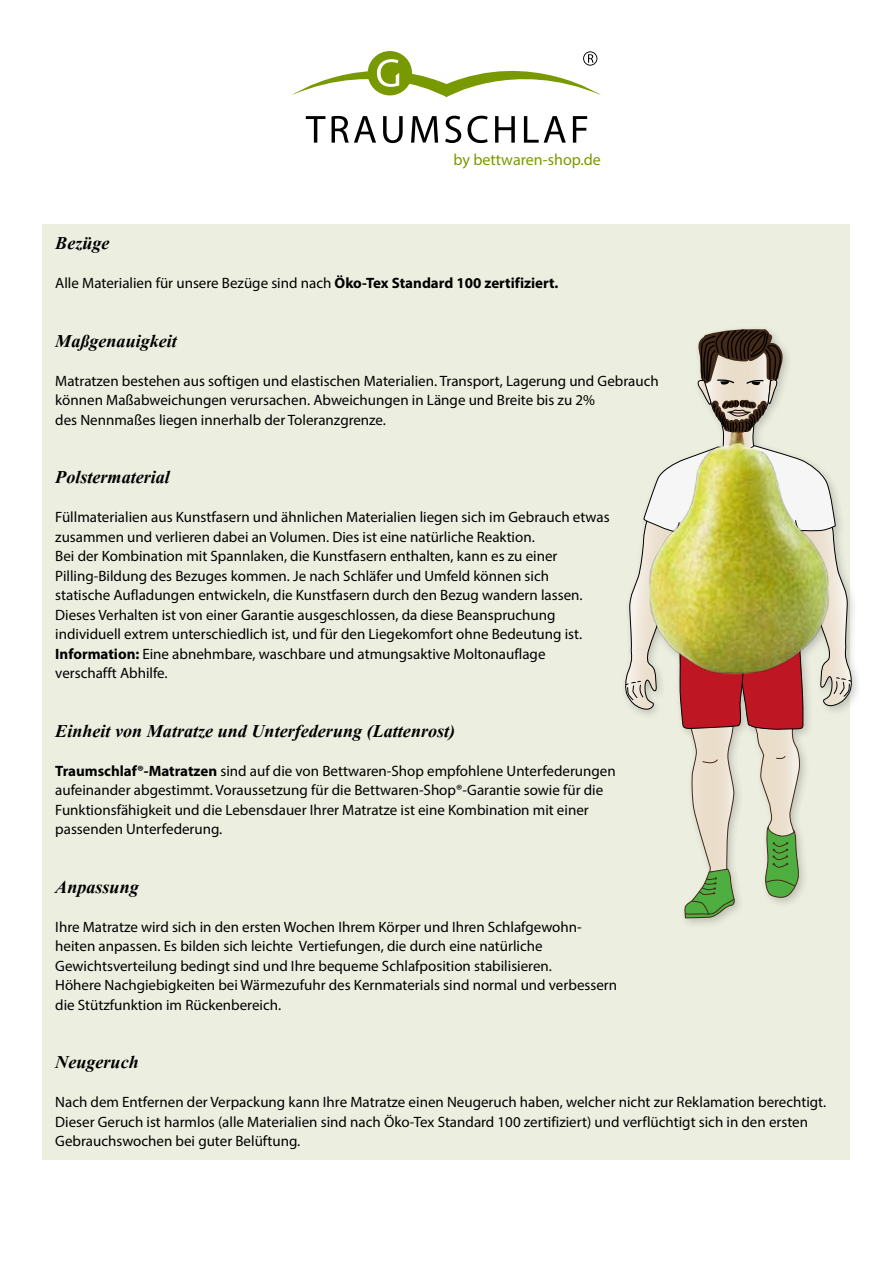
<style>
.page{position:relative;width:893px;height:1263px;background:#fff}
.page>*{position:absolute;margin:0;border:0;box-sizing:border-box;transform-origin:0 0}
.t1{font:700 22.5px "Vijaya";color:#000}
.t2{font:16.05px "Myriad Pro";color:#799900}
.t3{font:15px/19.5px "Myriad Pro";color:#000}
.s1{font-weight:700}
</style>
<div class="page">
<div style="left:43px;top:224px;width:807px;height:935px;background:#ecefe0"></div>
<div style="left:620px;top:325px;width:242px;height:604px;background:#000;opacity:.2"></div>
<img style="left:620px;top:335px;width:242px;height:376px">
<img style="left:624px;top:326px;width:229px;height:592px">
<svg style="left:306px;top:116px;width:19px;height:27px"></svg>
<svg style="left:332px;top:116px;width:44px;height:27px"></svg>
<svg style="left:383px;top:116px;width:20px;height:27px"></svg>
<svg style="left:411px;top:116px;width:27px;height:27px"></svg>
<svg style="left:445px;top:116px;width:16px;height:27px"></svg>
<svg style="left:467px;top:116px;width:21px;height:27px"></svg>
<svg style="left:495px;top:116px;width:20px;height:27px"></svg>
<svg style="left:524px;top:116px;width:42px;height:27px"></svg>
<svg style="left:573px;top:116px;width:14px;height:27px"></svg>
<svg style="left:292px;top:51px;width:309px;height:46px"></svg>
<p class="t2" style="left:453px;top:149px;width:149px">by bettwaren-shop.de</p>
<h1 class="t1" style="left:55px;top:225px;width:56px">Bezüge</h1>
<p class="t3" style="left:55px;top:273px;width:505px">Alle Materialien für unsere Bezüge sind nach <span class="s1">Öko-Tex Standard 100 zertifiziert.</span></p>
<h1 class="t1" style="left:55px;top:323px;width:123px">Maßgenauigkeit</h1>
<p class="t3" style="left:55px;top:371px;width:605px">Matratzen bestehen aus softigen und elastischen Materialien. Transport, Lagerung und Gebrauch können Maßabweichungen verursachen. Abweichungen in Länge und Breite bis zu 2%<br>des Nennmaßes liegen innerhalb der Toleranzgrenze.</p>
<h1 class="t1" style="left:55px;top:459px;width:116px">Polstermaterial</h1>
<p class="t3" style="left:55px;top:507px;width:556px">Füllmaterialien aus Kunstfasern und ähnlichen Materialien liegen sich im Gebrauch etwas zusammen und verlieren dabei an Volumen. Dies ist eine natürliche Reaktion.<br>Bei der Kombination mit Spannlaken, die Kunstfasern enthalten, kann es zu einer Pilling-Bildung des Bezuges kommen. Je nach Schläfer und Umfeld können sich<br>statische Aufladungen entwickeln, die Kunstfasern durch den Bezug wandern lassen.<br>Dieses Verhalten ist von einer Garantie ausgeschlossen, da diese Beanspruchung individuell extrem unterschiedlich ist, und für den Liegekomfort ohne Bedeutung ist.<br><span class="s1">Information:</span> Eine abnehmbare, waschbare und atmungsaktive Moltonauflage verschafft Abhilfe.</p>
<h1 class="t1" style="left:55px;top:713px;width:401px">Einheit von Matratze und Unterfederung (Lattenrost)</h1>
<p class="t3" style="left:55px;top:761px;width:562px"><span class="s1">Traumschlaf®-Matratzen</span> sind auf die von Bettwaren-Shop empfohlene Unterfederungen aufeinander abgestimmt. Voraussetzung für die Bettwaren-Shop®-Garantie sowie für die Funktionsfähigkeit und die Lebensdauer Ihrer Matratze ist eine Kombination mit einer passenden Unterfederung.</p>
<h1 class="t1" style="left:55px;top:869px;width:85px">Anpassung</h1>
<p class="t3" style="left:55px;top:917px;width:563px">Ihre Matratze wird sich in den ersten Wochen Ihrem Körper und Ihren Schlafgewohn&shy;heiten anpassen. Es bilden sich leichte Vertiefungen, die durch eine natürliche Gewichtsverteilung bedingt sind und Ihre bequeme Schlafposition stabilisieren.<br>Höhere Nachgiebigkeiten bei Wärmezufuhr des Kernmaterials sind normal und verbessern die Stützfunktion im Rückenbereich.</p>
<h1 class="t1" style="left:55px;top:1044px;width:85px">Neugeruch</h1>
<p class="t3" style="left:55px;top:1092px;width:772px">Nach dem Entfernen der Verpackung kann Ihre Matratze einen Neugeruch haben, welcher nicht zur Reklamation berechtigt.<br>Dieser Geruch ist harmlos (alle Materialien sind nach Öko-Tex Standard 100 zertifiziert) und verflüchtigt sich in den ersten<br>Gebrauchswochen bei guter Belüftung.</p>
</div>
